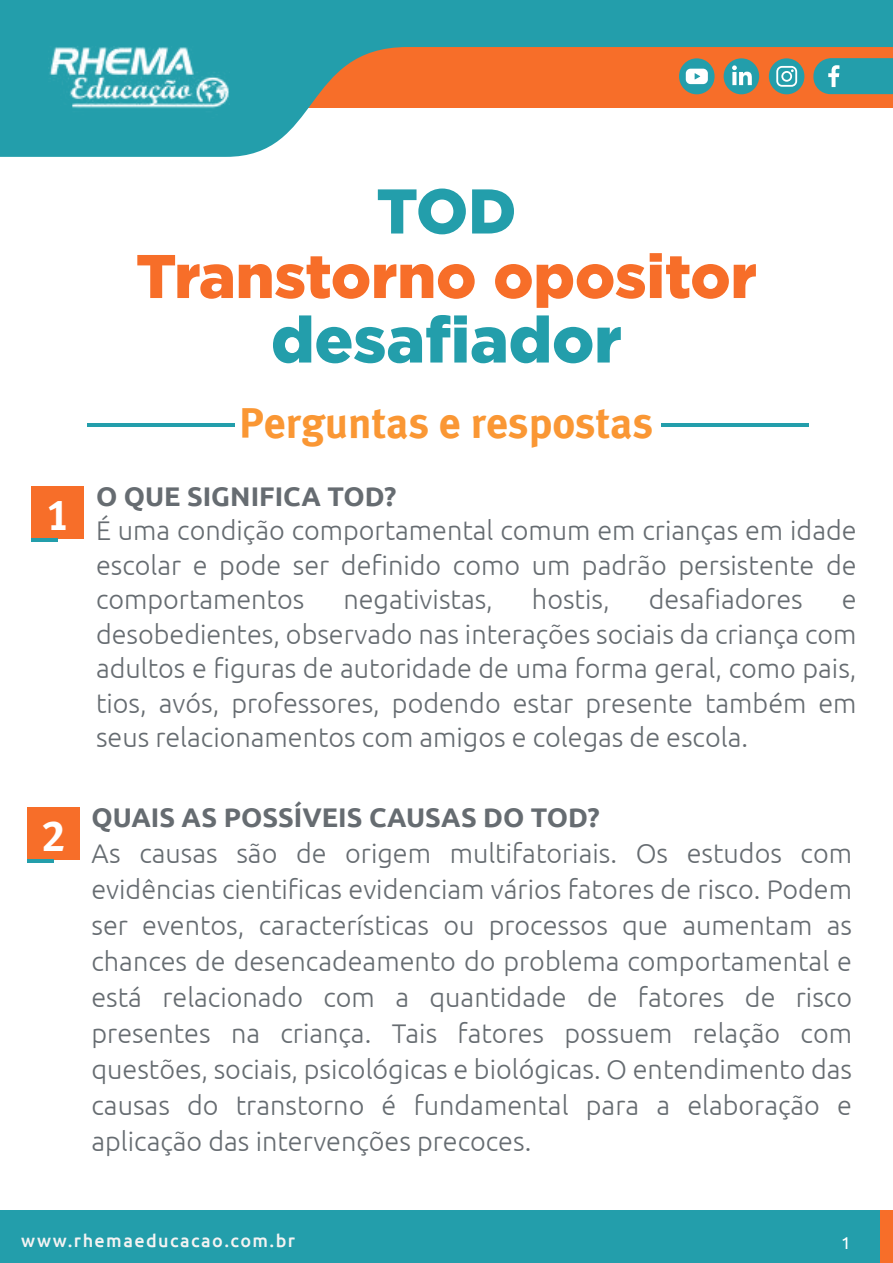
<style>
.page{position:relative;width:893px;height:1263px;background:#fff}
.page>*{position:absolute;margin:0;border:0;box-sizing:border-box;transform-origin:0 0}
.t1{font:900 64.5px "Gotham";color:#239eab}
.t2{font:900 63px "Gotham";color:#239eab}
.t3{font:900 61.5px "Gotham";color:#f76e29}
.t4{font:700 43.35px "Meta Plus Lining";color:#fa9734}
.t5{font:700 43.35px "Meta Plus Lining";color:#fff}
.t6{font:300 27px/36px "Ubuntu";color:#666c71;text-align:justify}
.t7{font:700 27px "Ubuntu";color:#666c71}
.t8{font:500 18px "Ubuntu";letter-spacing:.08em;color:#f4f3f3}
.t9{font:17.1px "Ubuntu";color:#fff}
</style>
<div class="page">
<svg style="left:0;top:0;width:893px;height:157px;fill:#239eab"></svg>
<div style="left:724px;top:58px;width:35px;height:36px;background:#239eab;border-radius:50%"></div>
<svg style="left:732px;top:65px;width:20px;height:20px"></svg>
<div style="left:769px;top:58px;width:35px;height:36px;background:#239eab;border-radius:50%"></div>
<svg style="left:776px;top:66px;width:21px;height:21px"></svg>
<div style="left:0;top:1210px;width:879px;height:53px;background:#239eab"></div>
<div style="left:679px;top:58px;width:36px;height:36px;background:#239eab;border-radius:50%"></div>
<svg style="left:686px;top:69px;width:22px;height:15px"></svg>
<img style="left:49px;top:34px;width:180px;height:86px">
<svg style="left:813px;top:58px;width:80px;height:36px;background:#389fa7"></svg>
<div style="left:32px;top:486px;width:52px;height:52px;background:#f76e29"></div>
<hr style="left:32px;top:538px;width:26px;height:4px;background:#239eab">
<div style="left:27px;top:807px;width:52px;height:52px;background:#f76e29"></div>
<hr style="left:27px;top:859px;width:27px;height:4px;background:#239eab">
<hr style="left:87px;top:423px;width:147px;height:3px;background:#239eab">
<hr style="left:662px;top:423px;width:146px;height:3px;background:#239eab">
<h2 class="t2" style="left:376px;top:175px;width:141px">TOD</h2>
<h3 class="t3" style="left:136px;top:241px;width:622px">Transtorno opositor</h3>
<h1 class="t1" style="left:271px;top:302px;width:352px">desafiador</h1>
<h3 class="t5" style="left:46px;top:490px;width:25px">1</h3>
<h3 class="t5" style="left:42px;top:811px;width:25px">2</h3>
<h3 class="t4" style="left:239px;top:398px;width:416px">Perguntas e respostas</h3>
<p class="t7" style="left:96px;top:480px;width:302px">O QUE SIGNIFICA TOD?</p>
<p class="t6" style="left:96px;top:513px;width:762px;line-height:34.5px">É uma condição comportamental comum em crianças em idade escolar e pode ser definido como um padrão persistente de comportamentos</p>
<p class="t6" style="left:343px;top:581px;width:151px">negativistas,</p>
<p class="t6" style="left:532px;top:581px;width:79px">hostis,</p>
<p class="t6" style="left:649px;top:581px;width:156px">desafiadores</p>
<p class="t6" style="left:96px;top:582px;width:762px;line-height:34.5px;text-indent:746px">e desobedientes, observado nas interações sociais da criança com adultos e figuras de autoridade de uma forma geral, como pais, tios, avós, professores, podendo estar presente também em seus relacionamentos com amigos e colegas de escola.</p>
<p class="t7" style="left:91px;top:801px;width:510px">QUAIS AS POSSÍVEIS CAUSAS DO TOD?</p>
<p class="t6" style="left:91px;top:834px;width:762px">As causas são de origem multifatoriais. Os estudos com evidências cientificas evidenciam vários fatores de risco. Podem ser eventos, características ou processos que aumentam as chances de desencadeamento do problema comportamental e está relacionado com a quantidade de fatores de risco presentes na criança. Tais fatores possuem relação com questões, sociais, psicológicas e biológicas. O entendimento das causas do transtorno é fundamental para a elaboração e aplicação das intervenções precoces.</p>
<p class="t8" style="left:21px;top:1229px;width:275px">www.rhemaeducacao.com.br</p>
<p class="t9" style="left:841px;top:1233px;width:11px">1</p>
</div>
